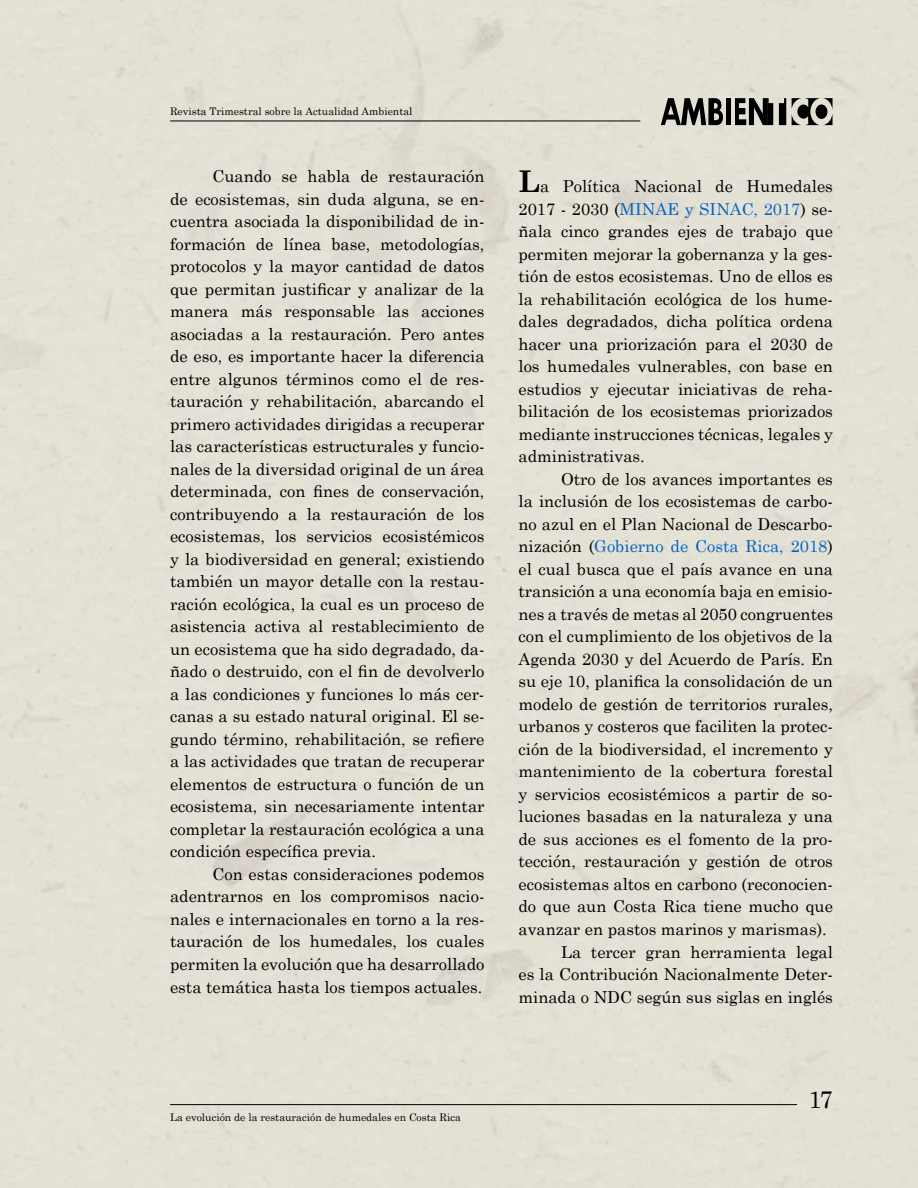
<style>
.page{position:relative;width:918px;height:1188px;background:#e3e1d5}
.page>*{position:absolute;margin:0;border:0;box-sizing:border-box;transform-origin:0 0}
.t1{font:24px "Century Schoolbook";color:#000}
.t2{font:16.5px/22.5px "Century Schoolbook";color:#000;text-align:justify}
.t3{font:16.5px "Century Schoolbook";color:#0563c1}
.t4{font:10.5px "Century Schoolbook";color:#000}
.s1{font-weight:700;font-size:30px}
.s2{color:#0563c1}
.s3{color:#000}
</style>
<div class="page">
<hr style="left:170px;top:121px;width:470px;height:1px;background:#000">
<svg style="left:661px;top:98px;width:62px;height:27px;background:#5e5d58"></svg>
<div style="left:726px;top:98px;width:5px;height:27px;background:#000"></div>
<svg style="left:779px;top:98px;width:7px;height:27px"></svg>
<svg style="left:735px;top:98px;width:38px;height:27px"></svg>
<svg style="left:792px;top:98px;width:41px;height:27px"></svg>
<hr style="left:170px;top:1104px;width:627px;height:1px;background:#000">
<p class="t4" style="left:170px;top:105px;width:244px">Revista Trimestral sobre la Actualidad Ambiental</p>
<p class="t2" style="left:170px;top:165px;width:316px;text-indent:43px">Cuando se habla de restauración de ecosistemas, sin duda alguna, se en&shy;cuentra asociada la disponibilidad de in&shy;formación de línea base, metodologías, protocolos y la mayor cantidad de datos que permitan justificar y analizar de la manera más responsable las acciones asociadas a la restauración. Pero antes de eso, es importante hacer la diferencia entre algunos términos como el de res&shy;tauración y rehabilitación, abarcando el primero actividades dirigidas a recuperar las características estructurales y funcio&shy;nales de la diversidad original de un área determinada, con fines de conservación, contribuyendo a la restauración de los ecosistemas, los servicios ecosistémicos y la biodiversidad en general; existiendo también un mayor detalle con la restau&shy;ración ecológica, la cual es un proceso de asistencia activa al restablecimiento de un ecosistema que ha sido degradado, da&shy;ñado o destruido, con el fin de devolverlo a las condiciones y funciones lo más cer&shy;canas a su estado natural original. El se&shy;gundo término, rehabilitación, se refiere a las actividades que tratan de recuperar elementos de estructura o función de un ecosistema, sin necesariamente intentar completar la restauración ecológica a una condición específica previa.</p>
<p class="t2" style="left:170px;top:862px;width:316px;text-indent:43px">Con estas consideraciones podemos adentrarnos en los compromisos nacio&shy;nales e internacionales en torno a la res&shy;tauración de los humedales, los cuales permiten la evolución que ha desarrollado esta temática hasta los tiempos actuales.</p>
<p class="t2" style="left:519px;top:175px;width:316px"><span class="s1">L</span>a Política Nacional de Humedales 2017 - 2030 (<span class="s2">MINAE y SINAC, 2017</span>) se&shy;ñala cinco grandes ejes de trabajo que permiten mejorar la gobernanza y la ges&shy;tión de estos ecosistemas. Uno de ellos es la rehabilitación ecológica de los hume&shy;dales degradados, dicha política ordena hacer una priorización para el 2030 de los humedales vulnerables, con base en estudios y ejecutar iniciativas de reha&shy;bilitación de los ecosistemas priorizados mediante instrucciones técnicas, legales y administrativas.</p>
<p class="t2" style="left:561px;top:467px;width:273px">Otro de los avances importantes es</p>
<p class="t2" style="left:519px;top:490px;width:316px">la inclusión de los ecosistemas de carbo-</p>
<p class="t2" style="left:519px;top:512px;width:316px">no azul en el Plan Nacional de Descarbo-</p>
<p class="t3" style="left:519px;top:536px;width:316px"><span class="s3">nización (</span>Gobierno de Costa Rica, 2018<span class="s3">)</span></p>
<p class="t2" style="left:519px;top:557px;width:316px">el cual busca que el país avance en una</p>
<p class="t2" style="left:519px;top:580px;width:316px">transición a una economía baja en emisio-</p>
<p class="t2" style="left:519px;top:602px;width:316px">nes a través de metas al 2050 congruentes</p>
<p class="t2" style="left:519px;top:625px;width:316px">con el cumplimiento de los objetivos de la</p>
<p class="t2" style="left:519px;top:647px;width:316px">Agenda 2030 y del Acuerdo de París. En</p>
<p class="t2" style="left:519px;top:670px;width:316px">su eje 10, planifica la consolidación de un</p>
<p class="t2" style="left:519px;top:692px;width:316px">modelo de gestión de territorios rurales,</p>
<p class="t2" style="left:519px;top:715px;width:316px">urbanos y costeros que faciliten la protec-</p>
<p class="t2" style="left:519px;top:737px;width:316px">ción de la biodiversidad, el incremento y</p>
<p class="t2" style="left:519px;top:760px;width:316px">mantenimiento de la cobertura forestal</p>
<p class="t2" style="left:519px;top:782px;width:316px">y servicios ecosistémicos a partir de so-</p>
<p class="t2" style="left:519px;top:805px;width:316px">luciones basadas en la naturaleza y una</p>
<p class="t2" style="left:519px;top:827px;width:316px">de sus acciones es el fomento de la pro-</p>
<p class="t2" style="left:519px;top:850px;width:316px">tección, restauración y gestión de otros</p>
<p class="t2" style="left:519px;top:872px;width:316px">ecosistemas altos en carbono (reconocien-</p>
<p class="t2" style="left:519px;top:895px;width:316px">do que aun Costa Rica tiene mucho que</p>
<p class="t2" style="left:519px;top:917px;width:310px">avanzar en pastos marinos y marismas).</p>
<p class="t2" style="left:561px;top:940px;width:273px">La tercer gran herramienta legal</p>
<p class="t2" style="left:519px;top:962px;width:316px">es la Contribución Nacionalmente Deter-</p>
<p class="t2" style="left:519px;top:985px;width:316px">minada o NDC según sus siglas en inglés</p>
<p class="t4" style="left:170px;top:1110px;width:292px">La evolución de la restauración de humedales en Costa Rica</p>
<h1 class="t1" style="left:809px;top:1085px;width:26px">17</h1>
</div>
